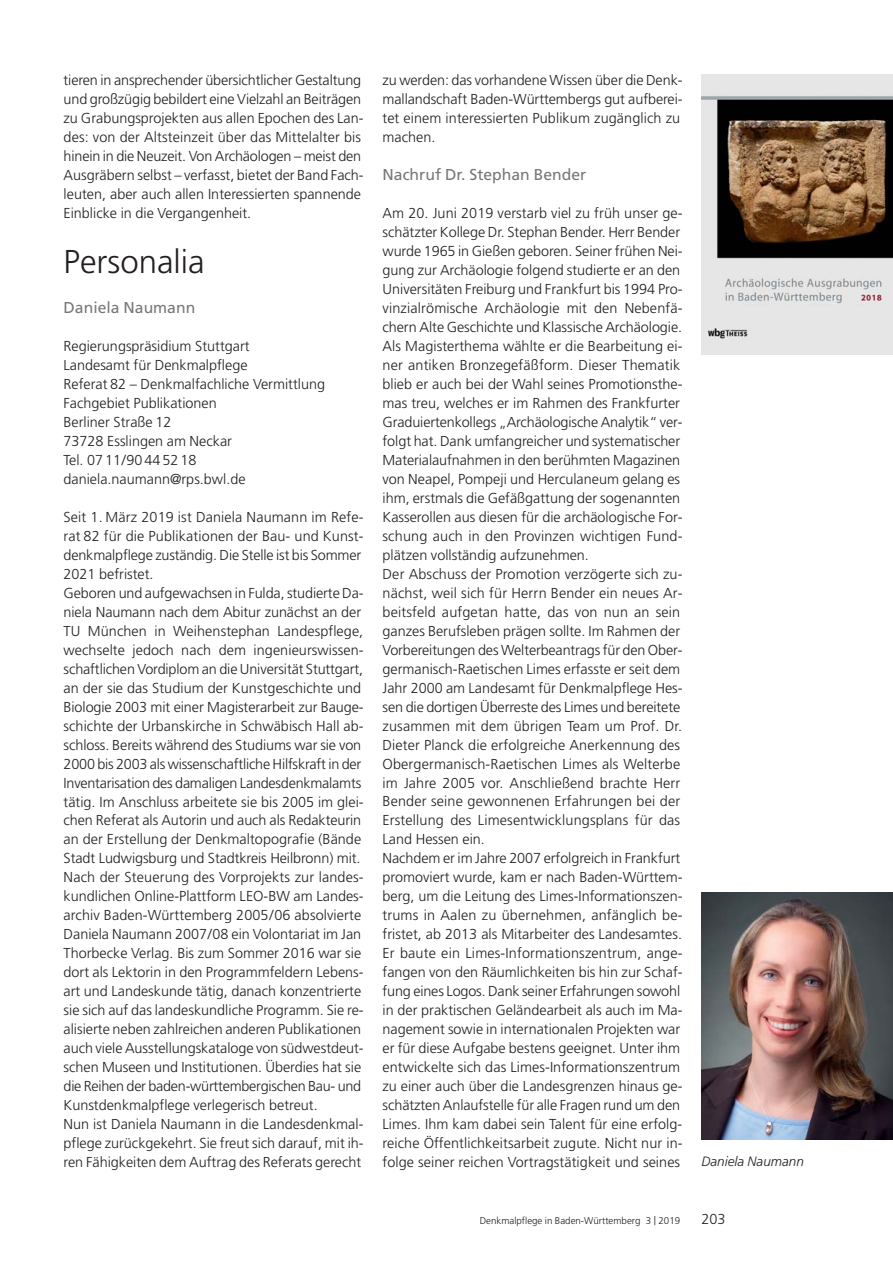
<style>
.page{position:relative;width:893px;height:1263px;background:#fff}
.page>*{position:absolute;margin:0;border:0;box-sizing:border-box;transform-origin:0 0}
.t1{font:300 33px "Frutiger";color:#231f20}
.t2{font:15.75px "Frutiger";color:#77787b}
.t3{font:300 14.4px/19px "Frutiger";color:#231f20}
.t4{font:italic 300 13.5px "Frutiger";color:#231f20}
.t5{font:300 9.75px "Frutiger";color:#231f20}
.s1{font-size:12px}
</style>
<div class="page">
<img style="left:701px;top:75px;width:191px;height:280px">
<img style="left:701px;top:892px;width:191px;height:248px">
<p class="t3" style="left:64px;top:72px;width:302px">tieren in ansprechender übersichtlicher Gestaltung und großzügig bebildert eine Vielzahl an Beiträgen zu Grabungsprojekten aus allen Epochen des Lan&shy;des: von der Altsteinzeit über das Mittelalter bis hinein in die Neuzeit. Von Archäologen – meist den Ausgräbern selbst – verfasst, bietet der Band Fach&shy;leuten, aber auch allen Interessierten spannende Einblicke in die Vergangenheit.</p>
<p class="t1" style="left:64px;top:248px;width:143px">Personalia</p>
<p class="t2" style="left:64px;top:301px;width:133px">Daniela Naumann</p>
<p class="t3" style="left:64px;top:337px;width:263px">Regierungspräsidium Stuttgart<br>Landesamt für Denkmalpflege<br>Referat 82 – Denkmalfachliche Vermittlung<br>Fachgebiet Publikationen<br>Berliner Straße 12<br>73728 Esslingen am Neckar<br>Tel. 0711/90445218 daniela.naumann@rps.bwl.de</p>
<p class="t3" style="left:64px;top:508px;width:302px">Seit 1. März 2019 ist Daniela Naumann im Refe&shy;rat 82 für die Publikationen der Bau- und Kunst&shy;denkmalpflege zuständig. Die Stelle ist bis Sommer 2021 befristet.<br>Geboren und aufgewachsen in Fulda, studierte Da&shy;niela Naumann nach dem Abitur zunächst an der TU München in Weihenstephan Landespflege, wechselte jedoch nach dem ingenieurswissen&shy;schaftlichen Vordiplom an die Universität Stuttgart, an der sie das Studium der Kunstgeschichte und Biologie 2003 mit einer Magisterarbeit zur Bauge&shy;schichte der Urbanskirche in Schwäbisch Hall ab&shy;schloss. Bereits während des Studiums war sie von 2000 bis 2003 als wissenschaftliche Hilfskraft in der Inventarisation des damaligen Landesdenkmal amts tätig. Im Anschluss arbeitete sie bis 2005 im glei&shy;chen Referat als Autorin und auch als Redakteurin an der Erstellung der Denkmaltopografie (Bände Stadt Ludwigsburg und Stadtkreis Heilbronn) mit.<br>Nach der Steuerung des Vorprojekts zur landes&shy;kundlichen Online-Plattform LEO-BW am Landes&shy;archiv Baden-Württemberg 2005/06 absolvierte Daniela Naumann 2007/08 ein Volontariat im Jan Thorbecke Verlag. Bis zum Sommer 2016 war sie dort als Lektorin in den Programmfeldern Lebens&shy;art und Landeskunde tätig, danach konzentrierte sie sich auf das landeskundliche Programm. Sie re&shy;alisierte neben zahlreichen anderen Publikationen auch viele Ausstellungskataloge von südwestdeut - schen Museen und Institutionen. Überdies hat sie die Reihen der baden-württembergischen Bau- und Kunstdenkmalpflege verlegerisch betreut.<br>Nun ist Daniela Naumann in die Landesdenkmal&shy;pflege zurückgekehrt. Sie freut sich darauf, mit ih&shy;ren Fähigkeiten dem Auftrag des Referats gerecht</p>
<p class="t3" style="left:382px;top:72px;width:302px">zu werden: das vorhandene Wissen über die Denk&shy;mallandschaft Baden-Württembergs gut aufberei&shy;tet einem interessierten Publikum zugänglich zu machen.</p>
<p class="t2" style="left:382px;top:168px;width:205px">Nachruf Dr. Stephan Bender</p>
<p class="t3" style="left:382px;top:205px;width:302px">Am 20. Juni 2019 verstarb viel zu früh unser ge&shy;schätzter Kollege Dr. Stephan Bender. Herr Bender wurde 1965 in Gießen geboren. Seiner frühen Nei&shy;gung zur Archäologie folgend studierte er an den Universitäten Freiburg und Frankfurt bis 1994 Pro&shy;vinzialrömische Archäologie mit den Nebenfä&shy;chern Alte Geschichte und Klassische Archäologie.<br>Als Magisterthema wählte er die Bearbeitung ei&shy;ner antiken Bronzegefäßform. Dieser Thematik blieb er auch bei der Wahl seines Promotionsthe&shy;mas treu, welches er im Rahmen des Frankfurter Graduiertenkollegs „Archäologische Analytik“ ver&shy;folgt hat. Dank umfangreicher und systematischer Materialaufnahmen in den berühmten Magazinen von Neapel, Pompeji und Herculaneum gelang es ihm, erstmals die Gefäßgattung der sogenannten Kasserollen aus diesen für die archäologische For&shy;schung auch in den Provinzen wichtigen Fund&shy;plätzen vollständig aufzunehmen.<br>Der Abschuss der Promotion verzögerte sich zu&shy;nächst, weil sich für Herrn Bender ein neues Ar&shy;beitsfeld aufgetan hatte, das von nun an sein ganzes Berufsleben prägen sollte. Im Rahmen der Vorbereitungen des Welterbeantrags für den Ober&shy;germanisch-Raetischen Limes erfasste er seit dem Jahr 2000 am Landesamt für Denkmalpflege Hes&shy;sen die dortigen Überreste des Limes und bereitete zusammen mit dem übrigen Team um Prof. Dr.<br>Dieter Planck die erfolgreiche Anerkennung des Obergermanisch-Raetischen Limes als Welterbe im Jahre 2005 vor. Anschließend brachte Herr Bender seine gewonnenen Erfahrungen bei der Erstellung des Limesentwicklungsplans für das Land Hessen ein.<br>Nachdem er im Jahre 2007 erfolgreich in Frankfurt promoviert wurde, kam er nach Baden-Württem&shy;berg, um die Leitung des Limes-Informationszen&shy;trums in Aalen zu übernehmen, anfänglich be&shy;fristet, ab 2013 als Mitarbeiter des Landesamtes.<br>Er baute ein Limes-Informationszentrum, ange&shy;fangen von den Räumlichkeiten bis hin zur Schaf&shy;fung eines Logos. Dank seiner Erfahrungen sowohl in der praktischen Geländearbeit als auch im Ma&shy;nagement sowie in internationalen Projekten war er für diese Aufgabe bestens geeignet. Unter ihm entwickelte sich das Limes-Informationszentrum zu einer auch über die Landesgrenzen hinaus ge&shy;schätzten Anlaufstelle für alle Fragen rund um den Limes. Ihm kam dabei sein Talent für eine erfolg&shy;reiche Öffentlichkeitsarbeit zugute. Nicht nur in&shy;folge seiner reichen Vortragstätigkeit und seines</p>
<p class="t4" style="left:701px;top:1156px;width:104px">Daniela Naumann</p>
<p class="t5" style="left:480px;top:1217px;width:202px">Denkmalpflege in Baden-Württemberg 3 <span class="s1">|</span> 2019</p>
<p class="t3" style="left:701px;top:1211px;width:26px">203</p>
</div>
